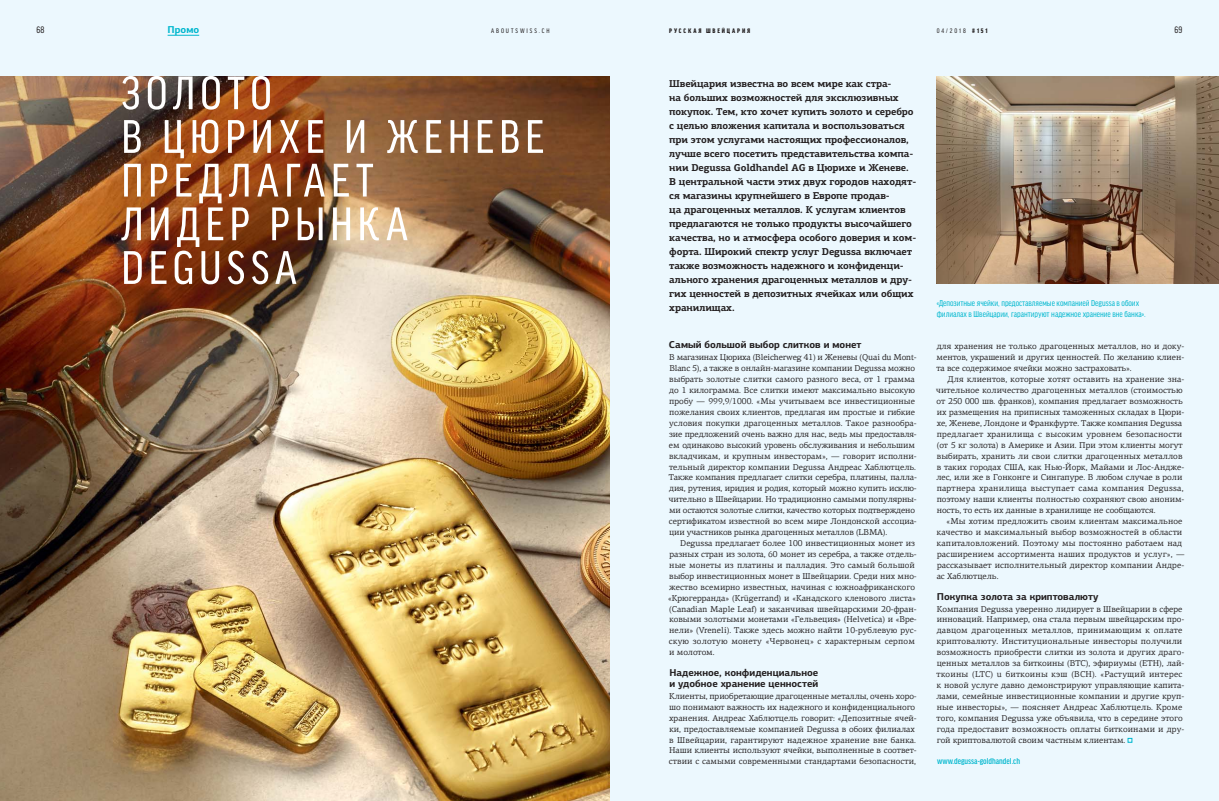
<style>
.page{position:relative;width:1219px;height:801px;background:#ecf8fe}
.page>*{position:absolute;margin:0;border:0;box-sizing:border-box;transform-origin:0 0}
.t1{font:condensed 50.2px/43.7px "Good Headline Pro";letter-spacing:.105em;color:#fff}
.t2{font:700 10px/14px "PF Agora Slab Pro";letter-spacing:-.01em;color:#231f20}
.t3{font:700 10px/10.9px "PF Agora Sans Pro";color:#231f20}
.t4{font:700 10px "PF Agora Sans Pro";color:#00b7ce}
.t5{font:condensed 10px "Good Headline Pro";color:#231f20}
.t6{font:condensed 9px/10.9px "Good Headline Pro";color:#00b7ce}
.t7{font:500 condensed 9px "Good Headline Pro";color:#00b7ce}
.t8{font:8.5px/10.9px "PF Agora Serif Pro";color:#231f20}
.t9{font:condensed 7px "Good Headline Pro";letter-spacing:.275em;color:#231f20}
.t10{font:900 condensed 7px "Good Headline Pro";letter-spacing:.265em;color:#231f20}
.s1{font-weight:900}
</style>
<div class="page">
<svg style="left:1127px;top:738px;width:5px;height:5px"></svg>
<img style="left:937px;top:76px;width:282px;height:208px">
<img style="left:0;top:76px;width:609px;height:725px">
<hr style="left:168px;top:35px;width:31px;height:1px;background:#00b7ce">
<p class="t5" style="left:37px;top:26px;width:10px">68</p>
<p class="t4" style="left:168px;top:26px;width:33px">Промо</p>
<p class="t9" style="left:491px;top:28px;width:60px">ABOUTSWISS.CH</p>
<p class="t10" style="left:669px;top:28px;width:82px">РУССКАЯ ШВЕЙЦАРИЯ</p>
<p class="t9" style="left:937px;top:28px;width:52px">04/2018 <span class="s1">#151</span></p>
<p class="t5" style="left:1174px;top:26px;width:9px">69</p>
<h1 class="t1" style="left:121px;top:73px;width:424px">ЗОЛОТО<br>В ЦЮРИХЕ И ЖЕНЕВЕ<br>ПРЕДЛАГАЕТ<br>ЛИДЕР РЫНКА<br>DEGUSSA</h1>
<p class="t2" style="left:669px;top:78px;width:249px">Швейцария известна во всем мире как стра-<br>на больших возможностей для эксклюзивных покупок. Тем, кто хочет купить золото и серебро с целью вложения капитала и воспользоваться при этом услугами настоящих профессионалов, лучше всего посетить представительства компа&shy;нии Degussa Goldhandel AG в Цюрихе и Женеве.<br>В центральной части этих двух городов находят&shy;ся магазины крупнейшего в Европе продав-<br>ца драгоценных металлов. К услугам клиентов предлагаются не только продукты высочайшего качества, но и атмосфера особого доверия и ком&shy;форта. Широкий спектр услуг Degussa включает также возможность надежного и конфиденци&shy;ального хранения драгоценных металлов и дру&shy;гих ценностей в депозитных ячейках или общих хранилищах.</p>
<p class="t3" style="left:669px;top:340px;width:194px">Самый большой выбор слитков и монет</p>
<p class="t8" style="left:669px;top:353px;width:250px">В магазинах Цюриха (Bleicherweg 41) и Женевы (Quai du Mont-Blanc 5), а также в онлайн-магазине компании Degussa можно выбрать золотые слитки самого разного веса, от 1 грамма до 1 килограмма. Все слитки имеют максимально высокую пробу — 999,9/1000. «Мы учитываем все инвестиционные пожелания своих клиентов, предлагая им простые и гибкие условия покупки драгоценных металлов. Такое разнообра&shy;зие предложений очень важно для нас, ведь мы предоставля&shy;ем одинаково высокий уровень обслуживания и небольшим вкладчикам, и крупным инвесторам», — говорит исполни&shy;тельный директор компании Degussa Андреас Хаблютцель.<br>Также компания предлагает слитки серебра, платины, палла&shy;дия, рутения, иридия и родия, который можно купить исклю&shy;чительно в Швейцарии. Но традиционно самыми популярны&shy;ми остаются золотые слитки, качество которых подтверждено сертификатом известной во всем мире Лондонской ассоциа&shy;ции участников рынка драгоценных металлов (LBMA).</p>
<p class="t8" style="left:668px;top:538px;width:250px;text-indent:12px">Degussa предлагает более 100 инвестиционных монет из разных стран из золота, 60 монет из серебра, а также отдель&shy;ные монеты из платины и палладия. Это самый большой выбор инвестиционных монет в Швейцарии. Среди них мно&shy;жество всемирно известных, начиная с южноафриканского «Крюгерранда» (Krügerrand) и «Канадского кленового листа» (Canadian Maple Leaf) и заканчивая швейцарскими 20-фран&shy;ковыми золотыми монетами «Гельвеция» (Helvetica) и «Вре&shy;нели» (Vreneli). Также здесь можно найти 10-рублевую рус&shy;скую золотую монету «Червонец» с характерным серпом и молотом.</p>
<p class="t3" style="left:669px;top:668px;width:151px">Надежное, конфиденциальное и удобное хранение ценностей</p>
<p class="t8" style="left:669px;top:691px;width:249px">Клиенты, приобретающие драгоценные металлы, очень хоро&shy;шо понимают важность их надежного и конфиденциального хранения. Андреас Хаблютцель говорит: «Депозитные ячей&shy;ки, предоставляемые компанией Degussa в обоих филиалах в Швейцарии, гарантируют надежное хранение вне банка.<br>Наши клиенты используют ячейки, выполненные в соответ&shy;ствии с самыми современными стандартами безопасности,</p>
<p class="t6" style="left:937px;top:298px;width:210px">«Депозитные ячейки, предоставляемые компанией Degussa в обоих филиалах в Швейцарии, гарантируют надежное хранение вне банка».</p>
<p class="t8" style="left:937px;top:342px;width:249px;text-align:justify">для хранения не только драгоценных металлов, но и доку&shy;ментов, украшений и других ценностей. По желанию клиен&shy;та все содержимое ячейки можно застраховать».</p>
<p class="t8" style="left:936px;top:375px;width:250px;text-indent:11px">Для клиентов, которые хотят оставить на хранение зна&shy;чительное количество драгоценных металлов (стоимостью от 250 000 шв. франков), компания предлагает возможность их размещения на приписных таможенных складах в Цюри&shy;хе, Женеве, Лондоне и Франкфурте. Также компания Degussa предлагает хранилища с высоким уровнем безопасности (от 5 кг золота) в Америке и Азии. При этом клиенты могут выбирать, хранить ли свои слитки драгоценных металлов в таких городах США, как Нью-Йорк, Майами и Лос-Андже&shy;лес, или же в Гонконге и Сингапуре. В любом случае в роли партнера хранилища выступает сама компания Degussa, поэтому наши клиенты полностью сохраняют свою аноним&shy;ность, то есть их данные в хранилище не сообщаются.</p>
<p class="t8" style="left:937px;top:517px;width:249px;text-indent:10px">«Мы хотим предложить своим клиентам максимальное качество и максимальный выбор возможностей в области капиталовложений. Поэтому мы постоянно работаем над расширением ассортимента наших продуктов и услуг», — рассказывает исполнительный директор компании Андре&shy;ас Хаблютцель.</p>
<p class="t3" style="left:937px;top:591px;width:163px">Покупка золота за криптовалюту</p>
<p class="t8" style="left:936px;top:604px;width:249px">Компания Degussa уверенно лидирует в Швейцарии в сфере инноваций. Например, она стала первым швейцарским про&shy;давцом драгоценных металлов, принимающим к оплате криптовалюту. Институциональные инвесторы получили возможность приобрести слитки из золота и других драго&shy;ценных металлов за биткоины (BTC), эфириумы (ETH), лай&shy;ткоины (LTC) u биткоины кэш (BCH). «Растущий интерес к новой услуге давно демонстрируют управляющие капита&shy;лами, семейные инвестиционные компании и другие круп&shy;ные инвесторы», — поясняет Андреас Хаблютцель. Кроме того, компания Degussa уже объявила, что в середине этого года предоставит возможность оплаты биткоинами и дру&shy;гой криптовалютой своим частным клиентам.</p>
<p class="t7" style="left:937px;top:758px;width:84px">www.degussa-goldhandel.ch</p>
</div>
